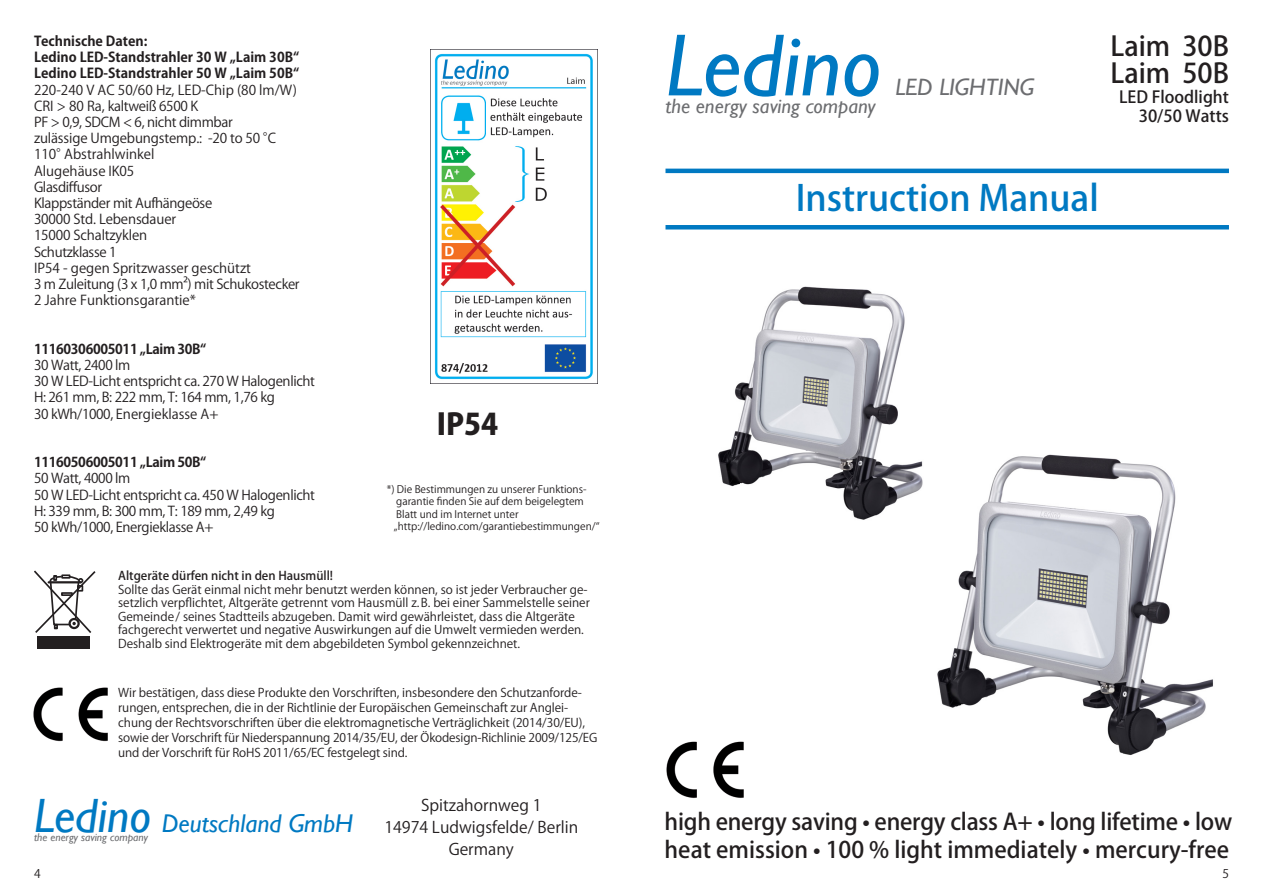
<style>
.page{position:relative;width:1263px;height:893px;background:#fff}
.page>*{position:absolute;margin:0;border:0;box-sizing:border-box;transform-origin:0 0}
.t1{font:italic 88.8px "Gill Sans";color:#0079c2}
.t2{font:500 35.4px "Koz Go Pro";color:#0079c2}
.t3{font:800 29.4px "Koz Go Pro";color:#231f20}
.t4{font:500 27px/27px "Koz Go Pro";color:#231f20}
.t5{font:italic 25.65px "Gill Sans";color:#0079c2}
.t6{font:italic 23.7px "Gill Sans";color:#6c6d70}
.t7{font:500 22.8px/27.8px "Koz Go Pro";color:#231f20}
.t8{font:italic 20.7px "Gill Sans";color:#6c6d70}
.t9{font:500 16.5px/19.8px "Koz Go Pro";color:#231f20;text-align:right}
.t10{font:15.9px/21.9px "Koz Go Pro";color:#231f20;text-align:center}
.t11{font:13.5px/16.2px "Koz Go Pro";letter-spacing:-.025em;color:#231f20}
.t12{font:700 13.5px/16.2px "Koz Go Pro";color:#231f20}
.t13{font:700 13.5px "Koz Go Pro";letter-spacing:-.025em;color:#231f20}
.t14{font:12px/15px "Koz Go Pro";color:#231f20}
.t15{font:500 12px "Koz Go Pro";color:#231f20}
.t16{font:italic 11.25px "Gill Sans";color:#6c6d70}
.t17{font:10.2px/12.3px "Koz Go Pro";color:#231f20}
.s1{font-size:48.15px}
</style>
<div class="page">
<img style="left:430px;top:49px;width:167px;height:334px">
<img style="left:33px;top:687px;width:74px;height:55px">
<svg style="left:35px;top:570px;width:61px;height:63px"></svg>
<div style="left:37px;top:636px;width:52px;height:12px;background:#231f20"></div>
<img style="left:666px;top:741px;width:78px;height:57px">
<hr style="left:665px;top:169px;width:564px;height:4px;background:#0079c2">
<div style="left:665px;top:225px;width:564px;height:5px;background:#0079c2"></div>
<img style="left:718px;top:286px;width:205px;height:234px">
<img style="left:937px;top:454px;width:276px;height:301px">
<p class="t12" style="left:34px;top:34px;width:267px">Technische Daten:<br>Ledino LED-Standstrahler 30 W „Laim 30B“<br>Ledino LED-Standstrahler 50 W „Laim 50B“</p>
<p class="t11" style="left:34px;top:82px;width:267px">220-240 V AC 50/60 Hz, LED-Chip (80 lm/W)<br>CRI &gt; 80 Ra, kaltweiß 6500 K<br>PF &gt; 0,9, SDCM &lt; 6, nicht dimmbar<br>zulässige Umgebungstemp.: -20 to 50 °C<br>110°Abstrahlwinkel<br>Alugehäuse IK05<br>Glasdiffusor<br>Klappständer mit Aufhängeöse<br>30000 Std. Lebensdauer<br>15000 Schaltzyklen<br>Schutzklasse 1<br>IP54 - gegen Spritzwasser geschützt<br>3 m Zuleitung (3 x 1,0 mm²) mit Schukostecker<br>2 Jahre Funktionsgarantie*</p>
<p class="t13" style="left:34px;top:340px;width:174px">11160306005011 „Laim 30B“</p>
<p class="t11" style="left:34px;top:357px;width:283px">30 Watt, 2400 lm<br>30 W LED-Licht entspricht ca. 270 W Halogenlicht<br>H: 261 mm, B: 222 mm, T: 164 mm, 1,76 kg<br>30 kWh/1000, Energieklasse A+</p>
<p class="t13" style="left:34px;top:453px;width:174px">11160506005011 „Laim 50B“</p>
<p class="t11" style="left:34px;top:471px;width:283px">50 Watt, 4000 lm<br>50 W LED-Licht entspricht ca. 450 W Halogenlicht<br>H: 339 mm, B: 300 mm, T: 189 mm, 2,49 kg<br>50 kWh/1000, Energieklasse A+</p>
<h3 class="t3" style="left:437px;top:405px;width:63px">IP54</h3>
<p class="t17" style="left:394px;top:483px;width:207px;text-indent:-7px">*) Die Bestimmungen zu unserer Funktions&shy;garantie finden Sie auf dem beigelegtem Blatt und im Internet unter „http://ledino.com/garantiebestimmungen/“</p>
<p class="t15" style="left:118px;top:568px;width:216px">Altgeräte dürfen nicht in den Hausmüll!</p>
<p class="t14" style="left:118px;top:583px;width:473px;line-height:13.5px">Sollte das Gerät einmal nicht mehr benutzt werden können, so ist jeder Verbraucher ge&shy;setzlich verpflichtet, Altgeräte getrennt vom Hausmüll z.B. bei einer Sammelstelle seiner Gemeinde/ seines Stadtteils abzugeben. Damit wird gewährleistet, dass die Altgeräte fachgerecht verwertet und negative Auswirkungen auf die Umwelt vermieden werden.<br>Deshalb sind Elektrogeräte mit dem abgebildeten Symbol gekennzeichnet.</p>
<p class="t14" style="left:118px;top:685px;width:481px">Wir bestätigen, dass diese Produkte den Vorschriften, insbesondere den Schutzanforde&shy;rungen, entsprechen, die in der Richtlinie der Europäischen Gemeinschaft zur Anglei&shy;chung der Rechtsvorschriften über die elektromagnetische Verträglichkeit (2014/30/EU), sowie der Vorschrift für Niederspannung 2014/35/EU, der Ökodesign-Richlinie 2009/125/EG und der Vorschrift für RoHS 2011/65/EC festgelegt sind.</p>
<h3 class="t5" style="left:34px;top:808px;width:321px"><span class="s1">Ledino</span> Deutschland GmbH</h3>
<p class="t16" style="left:34px;top:831px;width:115px">the energy saving company</p>
<h3 class="t10" style="left:384px;top:795px;width:195px">Spitzahornweg 1<br>14974 Ludwigsfelde/ Berlin<br>Germany</h3>
<h1 class="t1" style="left:665px;top:15px;width:217px">Ledino</h1>
<h3 class="t8" style="left:665px;top:94px;width:212px">the energy saving company</h3>
<h3 class="t6" style="left:895px;top:74px;width:140px">LED LIGHTING</h3>
<h3 class="t4" style="left:1110px;top:34px;width:120px">Laim 30B<br>Laim 50B</h3>
<h3 class="t9" style="left:1119px;top:88px;width:111px">LED Floodlight<br>30/50 Watts</h3>
<h2 class="t2" style="left:796px;top:176px;width:305px">Instruction Manual</h2>
<h3 class="t7" style="left:665px;top:809px;width:569px">high energy saving • energy class A+ • long lifetime • low heat emission • 100 % light immediately • mercury-free</h3>
<p class="t14" style="left:34px;top:866px;width:8px">4</p>
<p class="t14" style="left:1222px;top:866px;width:8px">5</p>
</div>
